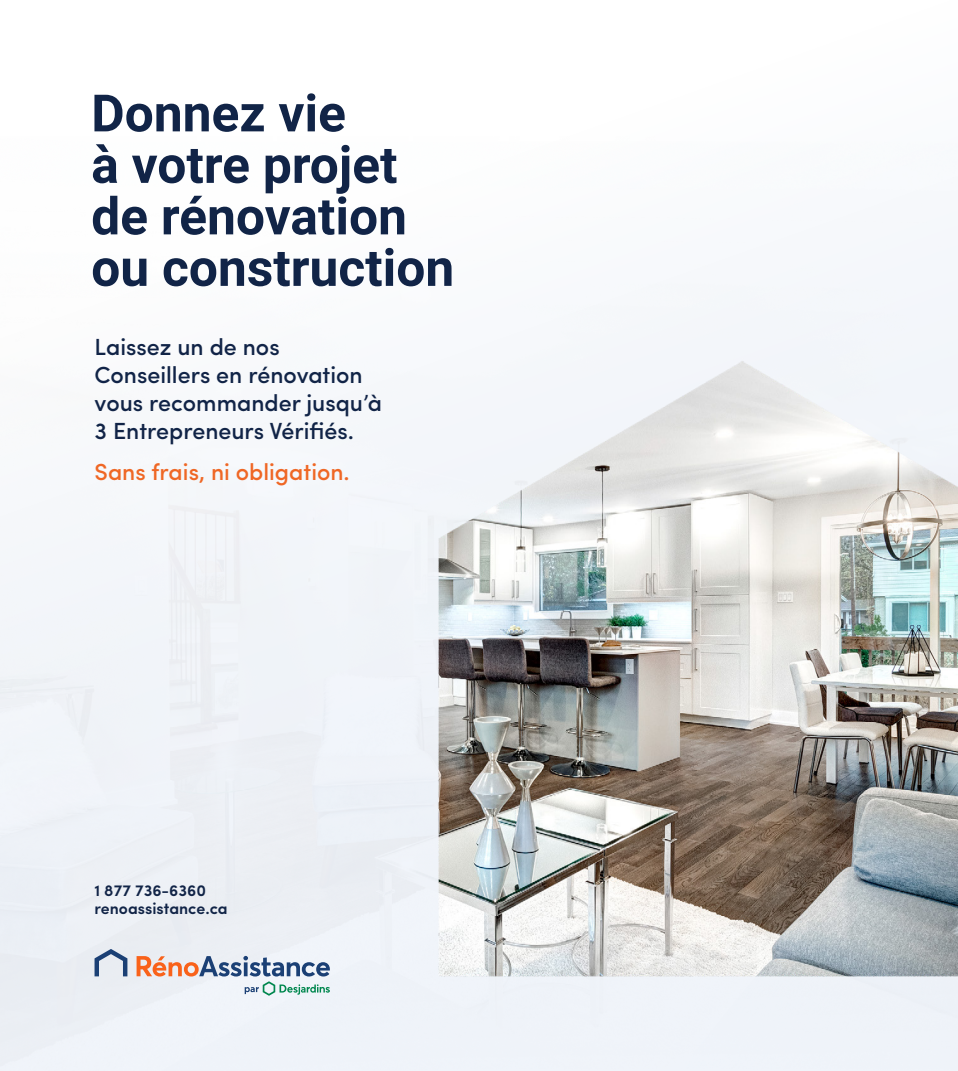
<style>
.page{position:relative;width:958px;height:1071px;background:#fff}
.page>*{position:absolute;margin:0;border:0;box-sizing:border-box;transform-origin:0 0}
.t1{font:700 51.45px/51.4px "Roboto";color:#112447}
.t2{font:500 23.45px/28.2px "Sofia Pro";color:#112447}
.t3{font:500 23.45px "Sofia Pro";color:#ef6725}
.t4{font:600 16.1px/18px "Sofia Pro";color:#112447}
</style>
<div class="page">
<img style="left:0;top:222px;width:958px;height:849px">
<svg style="left:95px;top:949px;width:32px;height:27px"></svg>
<svg style="left:137px;top:956px;width:193px;height:40px"></svg>
<h1 class="t1" style="left:91px;top:85px;width:364px">Donnez vie<br>à votre projet de rénovation ou construction</h1>
<p class="t2" style="left:95px;top:331px;width:289px">Laissez un de nos<br>Conseillers en rénovation vous recommander jusqu’à<br>3 Entrepreneurs Vérifiés.</p>
<p class="t3" style="left:95px;top:455px;width:257px">Sans frais, ni obligation.</p>
<p class="t4" style="left:94px;top:881px;width:135px">1 877 736-6360 renoassistance.ca</p>
</div>
